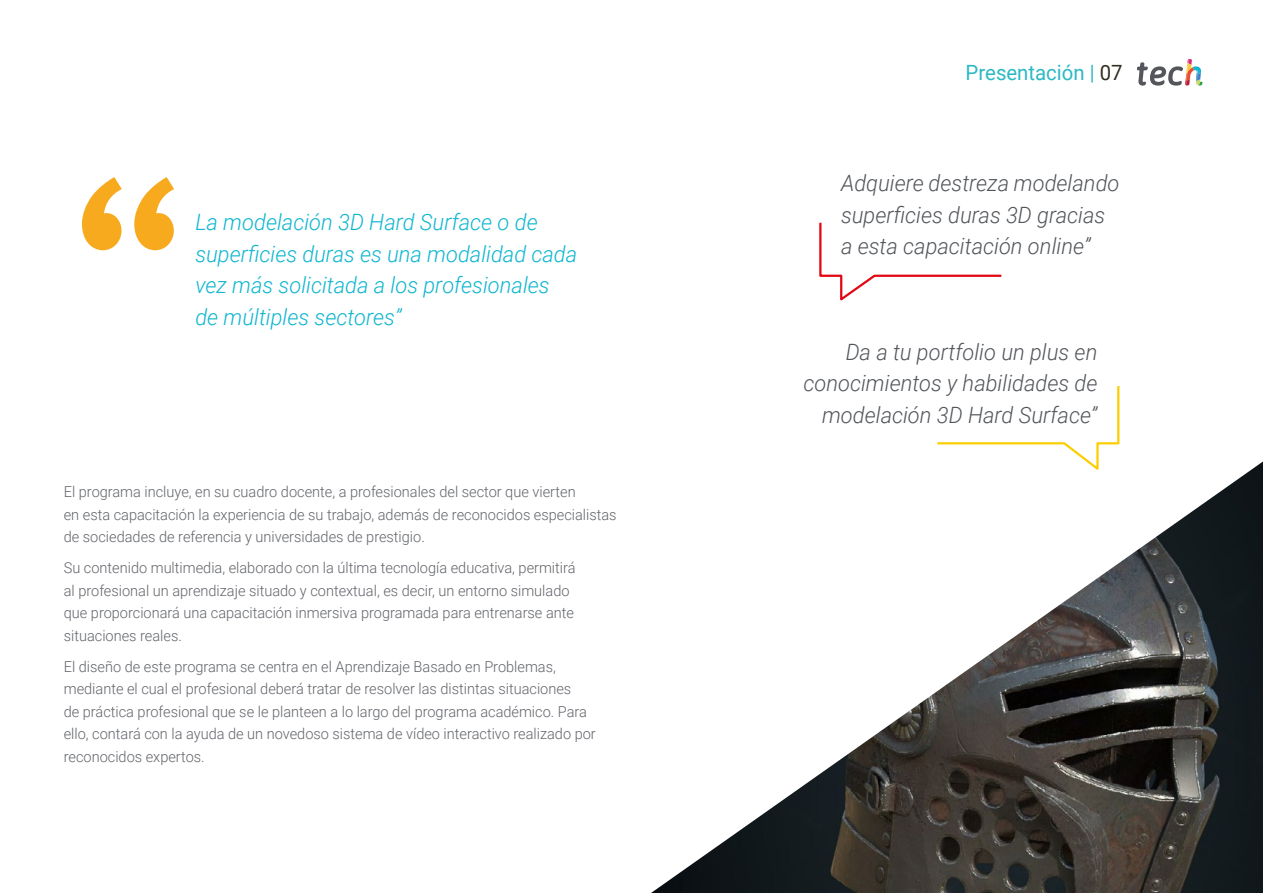
<style>
.page{position:relative;width:1263px;height:893px;background:#fff}
.page>*{position:absolute;margin:0;border:0;box-sizing:border-box;transform-origin:0 0}
.t1{font:italic 300 22.5px/31.5px "Roboto";color:#52555b;text-align:right}
.t2{font:italic 300 22.5px/31.5px "Roboto";color:#0fb6cf}
.t3{font:21px "Roboto";color:#2db8c5}
.t4{font:300 15px/22.5px "Roboto";color:#61646a}
.s1{color:#312e20}
</style>
<div class="page">
<svg style="left:82px;top:177px;width:92px;height:73px"></svg>
<svg style="left:1137px;top:59px;width:65px;height:27px"></svg>
<svg style="left:937px;top:386px;width:183px;height:75px"></svg>
<svg style="left:819px;top:222px;width:183px;height:79px"></svg>
<img style="left:651px;top:461px;width:612px;height:432px">
<h1 class="t2" style="left:195px;top:206px;width:383px">La modelación 3D Hard Surface o de superficies duras es una modalidad cada vez más solicitada a los profesionales de múltiples sectores”</h1>
<p class="t4" style="left:64px;top:480px;width:554px">El programa incluye, en su cuadro docente, a profesionales del sector que vierten<br>en esta capacitación la experiencia de su trabajo, además de reconocidos especialistas de sociedades de referencia y universidades de prestigio.</p>
<p class="t4" style="left:64px;top:556px;width:513px">Su contenido multimedia, elaborado con la última tecnología educativa, permitirá al profesional un aprendizaje situado y contextual, es decir, un entorno simulado que proporcionará una capacitación inmersiva programada para entrenarse ante situaciones reales.</p>
<p class="t4" style="left:64px;top:654px;width:534px">El diseño de este programa se centra en el Aprendizaje Basado en Problemas, mediante el cual el profesional deberá tratar de resolver las distintas situaciones<br>de práctica profesional que se le planteen a lo largo del programa académico. Para ello, contará con la ayuda de un novedoso sistema de vídeo interactivo realizado por reconocidos expertos.</p>
<h2 class="t3" style="left:966px;top:57px;width:159px">Presentación | <span class="s1">07</span></h2>
<h1 class="t1" style="left:841px;top:167px;width:280px;text-align:left">Adquiere destreza modelando superficies duras 3D gracias a esta capacitación online”</h1>
<h1 class="t1" style="left:803px;top:335px;width:295px">Da a tu portfolio un plus en conocimientos y habilidades de modelación 3D Hard Surface”</h1>
</div>
